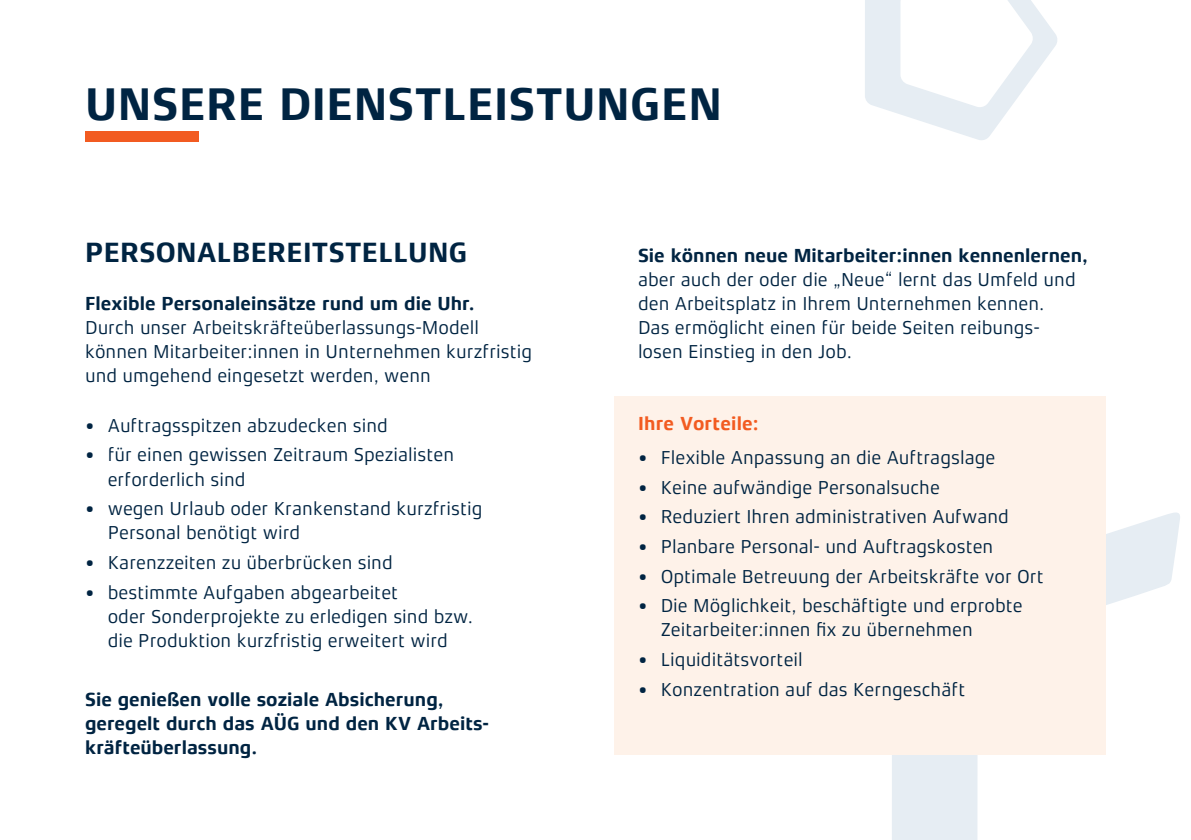
<style>
.page{position:relative;width:1191px;height:840px;background:#fff}
.page>*{position:absolute;margin:0;border:0;box-sizing:border-box;transform-origin:0 0}
.t1{font:700 46px "Xenois Sans";letter-spacing:.01em;color:#002442}
.t2{font:700 28px "Xenois Sans";letter-spacing:.01em;color:#002442}
.t3{font:19px/24px "Xenois Sans";color:#002442}
.t4{font:700 19px/24px "Xenois Sans";color:#002442}
.t5{font:700 19px "Xenois Sans";letter-spacing:.01em;color:#f25b21}
</style>
<div class="page">
<svg style="left:892px;top:512px;width:288px;height:327px"></svg>
<div style="left:614px;top:395px;width:492px;height:359px;background:#fef2e9"></div>
<div style="left:85px;top:131px;width:113px;height:10px;background:#f25b21"></div>
<svg style="left:865px;top:0;width:192px;height:140px"></svg>
<h1 class="t1" style="left:85px;top:78px;width:638px">UNSERE DIENSTLEISTUNGEN</h1>
<h2 class="t2" style="left:85px;top:236px;width:384px">PERSONALBEREITSTELLUNG</h2>
<p class="t4" style="left:85px;top:291px;width:391px">Flexible Personaleinsätze rund um die Uhr.</p>
<p class="t3" style="left:85px;top:315px;width:448px">Durch unser Arbeitskräfteüberlassungs-Modell können Mitarbeiter:innen in Unternehmen kurzfristig und umgehend eingesetzt werden, wenn</p>
<p class="t3" style="left:85px;top:413px;width:304px">• Auftragsspitzen abzudecken sind</p>
<p class="t3" style="left:108px;top:442px;width:348px;text-indent:-23px">• für einen gewissen Zeitraum Spezialisten erforderlich sind</p>
<p class="t3" style="left:108px;top:496px;width:376px;text-indent:-23px">• wegen Urlaub oder Krankenstand kurzfristig<br>Personal benötigt wird</p>
<p class="t3" style="left:85px;top:550px;width:309px">• Karenzzeiten zu überbrücken sind</p>
<p class="t3" style="left:108px;top:580px;width:367px;text-indent:-23px">• bestimmte Aufgaben abgearbeitet<br>oder Sonderprojekte zu erledigen sind bzw. die Produktion kurzfristig erweitert wird</p>
<p class="t4" style="left:85px;top:687px;width:405px">Sie genießen volle soziale Absicherung, geregelt durch das AÜG und den KV Arbeits&shy;kräfteüberlassung.</p>
<p class="t4" style="left:638px;top:243px;width:451px">Sie können neue Mitarbeiter:innen kennenlernen,</p>
<p class="t3" style="left:638px;top:268px;width:439px">aber auch der oder die „Neue“ lernt das Umfeld und den Arbeitsplatz in Ihrem Unternehmen kennen.<br>Das ermöglicht einen für beide Seiten reibungs&shy;losen Einstieg in den Job.</p>
<p class="t5" style="left:638px;top:412px;width:122px">Ihre Vorteile:</p>
<p class="t3" style="left:638px;top:445px;width:359px">• Flexible Anpassung an die Auftragslage</p>
<p class="t3" style="left:638px;top:475px;width:303px">• Keine aufwändige Personalsuche</p>
<p class="t3" style="left:638px;top:504px;width:372px">• Reduziert Ihren administrativen Aufwand</p>
<p class="t3" style="left:638px;top:534px;width:357px">• Planbare Personal- und Auftragskosten</p>
<p class="t3" style="left:638px;top:564px;width:407px">• Optimale Betreuung der Arbeitskräfte vor Ort</p>
<p class="t3" style="left:660px;top:593px;width:363px;text-indent:-23px">• Die Möglichkeit, beschäftigte und erprobte<br>Zeitarbeiter:innen fix zu übernehmen</p>
<p class="t3" style="left:638px;top:647px;width:166px">• Liquiditätsvorteil</p>
<p class="t3" style="left:638px;top:677px;width:329px">• Konzentration auf das Kerngeschäft</p>
</div>
